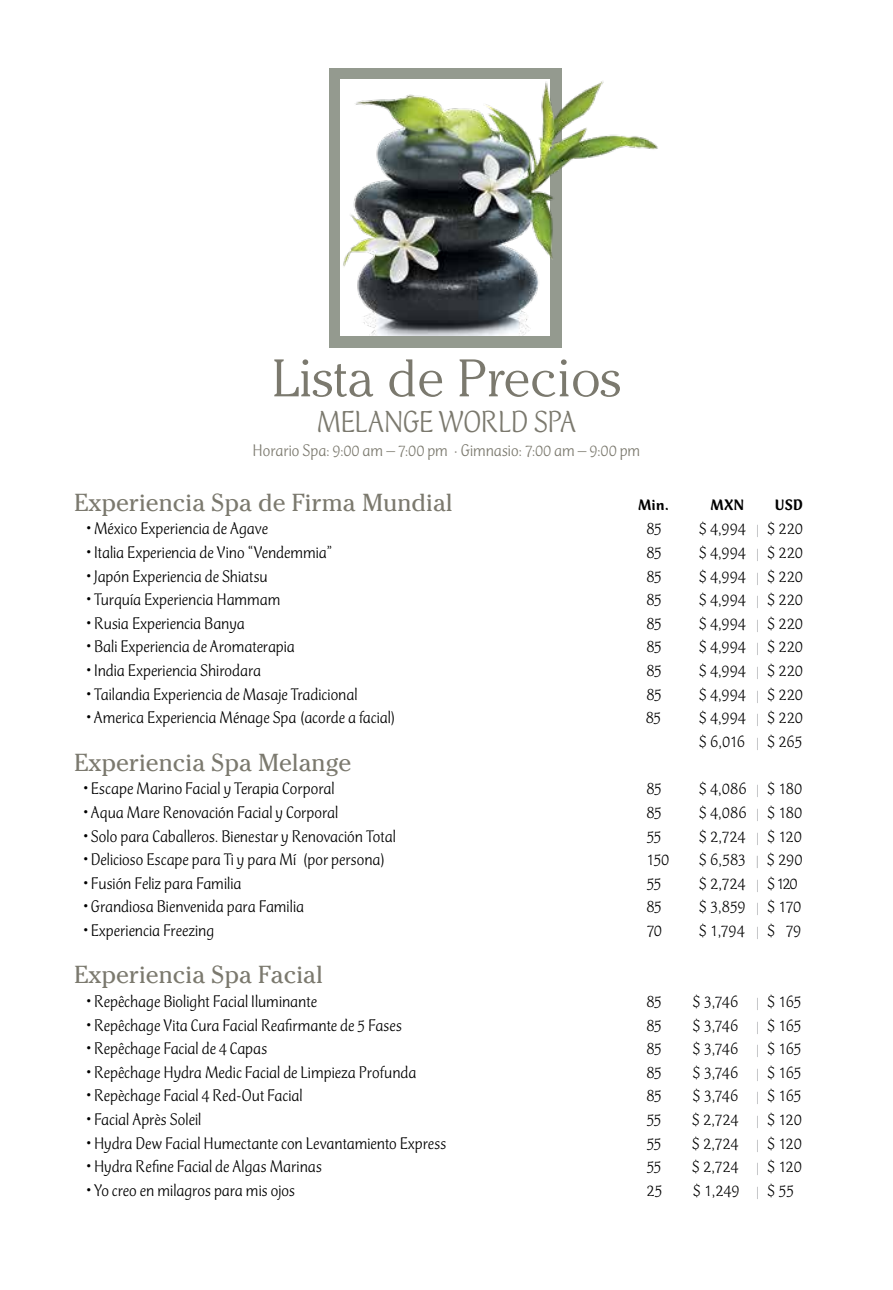
<style>
.page{position:relative;width:893px;height:1290px;background:#fff}
.page>*{position:absolute;margin:0;border:0;box-sizing:border-box;transform-origin:0 0}
.t1{font:300 52.5px "Cheltenham Std";color:#7b796e}
.t2{font:300 31.5px "CT Mercurius Std";letter-spacing:-.01em;color:#7b796e}
.t3{font:24.5px "Cheltenham Std";color:#7b796e}
.t4{font:300 17.5px "CT Mercurius Std";color:#000}
.t5{font:300 17.5px "CT Mercurius Std";color:#7b796e}
.t6{font:300 17.5px/23.6px "CT Mercurius Std";letter-spacing:.03em;color:#000}
.t7{font:500 15.75px "CT Mercurius Std";letter-spacing:.025em;color:#000}
.s1{font-size:12.25px;color:#939598}
</style>
<div class="page">
<div style="left:329px;top:68px;width:233px;height:279px;background:#949a8f"></div>
<img style="left:340px;top:79px;width:318px;height:257px">
<h1 class="t1" style="left:272px;top:348px;width:350px">Lista de Precios</h1>
<h2 class="t2" style="left:317px;top:405px;width:261px">MELANGE WORLD SPA</h2>
<p class="t5" style="left:253px;top:441px;width:389px">Horario Spa: 9:00 am – 7:00 pm · Gimnasio: 7:00 am – 9:00 pm</p>
<p class="t7" style="left:638px;top:496px;width:32px">Min.</p>
<p class="t7" style="left:710px;top:496px;width:35px">MXN</p>
<p class="t7" style="left:775px;top:496px;width:29px">USD</p>
<h3 class="t3" style="left:74px;top:488px;width:380px">Experiencia Spa de Firma Mundial</h3>
<p class="t4" style="left:87px;top:519px;width:183px">• México Experiencia de Agave</p>
<p class="t4" style="left:647px;top:519px;width:16px">85</p>
<p class="t4" style="left:699px;top:519px;width:105px">$ 4,994 <span class="s1">|</span> $ 220</p>
<p class="t4" style="left:87px;top:543px;width:247px">• Italia Experiencia de Vino “Vendemmia”</p>
<p class="t4" style="left:647px;top:543px;width:16px">85</p>
<p class="t4" style="left:699px;top:543px;width:105px">$ 4,994 <span class="s1">|</span> $ 220</p>
<p class="t4" style="left:87px;top:567px;width:183px">• Japón Experiencia de Shiatsu</p>
<p class="t4" style="left:647px;top:567px;width:16px">85</p>
<p class="t4" style="left:699px;top:567px;width:105px">$ 4,994 <span class="s1">|</span> $ 220</p>
<p class="t4" style="left:87px;top:590px;width:195px">• Turquía Experiencia Hammam</p>
<p class="t4" style="left:647px;top:590px;width:16px">85</p>
<p class="t4" style="left:699px;top:590px;width:105px">$ 4,994 <span class="s1">|</span> $ 220</p>
<p class="t4" style="left:87px;top:614px;width:160px">• Rusia Experiencia Banya</p>
<p class="t4" style="left:647px;top:614px;width:16px">85</p>
<p class="t4" style="left:699px;top:614px;width:105px">$ 4,994 <span class="s1">|</span> $ 220</p>
<p class="t4" style="left:87px;top:637px;width:210px">• Bali Experiencia de Aromaterapia</p>
<p class="t4" style="left:647px;top:637px;width:16px">85</p>
<p class="t4" style="left:699px;top:637px;width:105px">$ 4,994 <span class="s1">|</span> $ 220</p>
<p class="t4" style="left:87px;top:661px;width:176px">• India Experiencia Shirodara</p>
<p class="t4" style="left:647px;top:661px;width:16px">85</p>
<p class="t4" style="left:699px;top:661px;width:105px">$ 4,994 <span class="s1">|</span> $ 220</p>
<p class="t4" style="left:87px;top:685px;width:272px">• Tailandia Experiencia de Masaje Tradicional</p>
<p class="t4" style="left:647px;top:685px;width:16px">85</p>
<p class="t4" style="left:699px;top:685px;width:105px">$ 4,994 <span class="s1">|</span> $ 220</p>
<p class="t4" style="left:87px;top:708px;width:311px">• America Experiencia Ménage Spa (acorde a facial)</p>
<p class="t4" style="left:646px;top:708px;width:16px">85</p>
<p class="t6" style="left:699px;top:706px;width:105px">$ 4,994 <span class="s1">|</span> $ 220 $ 6,016 <span class="s1">|</span> $ 265</p>
<h3 class="t3" style="left:74px;top:748px;width:278px">Experiencia Spa Melange</h3>
<p class="t4" style="left:84px;top:779px;width:252px">• Escape Marino Facial y Terapia Corporal</p>
<p class="t4" style="left:647px;top:779px;width:16px">85</p>
<p class="t4" style="left:699px;top:779px;width:104px">$ 4,086 <span class="s1">|</span> $ 180</p>
<p class="t4" style="left:84px;top:803px;width:256px">• Aqua Mare Renovación Facial y Corporal</p>
<p class="t4" style="left:647px;top:803px;width:16px">85</p>
<p class="t4" style="left:699px;top:803px;width:104px">$ 4,086 <span class="s1">|</span> $ 180</p>
<p class="t4" style="left:84px;top:826px;width:314px">• Solo para Caballeros. Bienestar y Renovación Total</p>
<p class="t4" style="left:647px;top:826px;width:16px">55</p>
<p class="t4" style="left:699px;top:826px;width:104px">$ 2,724 <span class="s1">|</span> $ 120</p>
<p class="t4" style="left:84px;top:850px;width:303px">• Delicioso Escape para Ti y para Mí (por persona)</p>
<p class="t4" style="left:647px;top:850px;width:24px">150</p>
<p class="t4" style="left:699px;top:850px;width:105px">$ 6,583 <span class="s1">|</span> $ 290</p>
<p class="t4" style="left:84px;top:874px;width:159px">• Fusión Feliz para Familia</p>
<p class="t4" style="left:647px;top:874px;width:16px">55</p>
<p class="t4" style="left:699px;top:874px;width:100px">$ 2,724 <span class="s1">|</span> $ 120</p>
<p class="t4" style="left:84px;top:897px;width:222px">• Grandiosa Bienvenida para Familia</p>
<p class="t4" style="left:647px;top:897px;width:16px">85</p>
<p class="t4" style="left:699px;top:897px;width:103px">$ 3,859 <span class="s1">|</span> $ 170</p>
<p class="t4" style="left:84px;top:921px;width:132px">• Experiencia Freezing</p>
<p class="t4" style="left:647px;top:921px;width:16px">70</p>
<p class="t4" style="left:699px;top:921px;width:103px">$ 1,794 <span class="s1">|</span> $ 79</p>
<h3 class="t3" style="left:74px;top:960px;width:250px">Experiencia Spa Facial</h3>
<p class="t4" style="left:87px;top:992px;width:232px">• Repêchage Biolight Facial Iluminante</p>
<p class="t4" style="left:647px;top:992px;width:16px">85</p>
<p class="t4" style="left:693px;top:992px;width:110px">$ 3,746 <span class="s1">|</span> $ 165</p>
<p class="t4" style="left:87px;top:1015px;width:317px">• Repêchage Vita Cura Facial Reafirmante de 5 Fases</p>
<p class="t4" style="left:647px;top:1015px;width:16px">85</p>
<p class="t4" style="left:693px;top:1015px;width:110px">$ 3,746 <span class="s1">|</span> $ 165</p>
<p class="t4" style="left:87px;top:1039px;width:182px">• Repêchage Facial de 4 Capas</p>
<p class="t4" style="left:647px;top:1039px;width:16px">85</p>
<p class="t4" style="left:693px;top:1039px;width:110px">$ 3,746 <span class="s1">|</span> $ 165</p>
<p class="t4" style="left:87px;top:1063px;width:331px">• Repêchage Hydra Medic Facial de Limpieza Profunda</p>
<p class="t4" style="left:647px;top:1063px;width:16px">85</p>
<p class="t4" style="left:693px;top:1063px;width:110px">$ 3,746 <span class="s1">|</span> $ 165</p>
<p class="t4" style="left:87px;top:1086px;width:217px">• Repèchage Facial 4 Red-Out Facial</p>
<p class="t4" style="left:647px;top:1086px;width:16px">85</p>
<p class="t4" style="left:693px;top:1086px;width:110px">$ 3,746 <span class="s1">|</span> $ 165</p>
<p class="t4" style="left:87px;top:1110px;width:116px">• Facial Après Soleil</p>
<p class="t4" style="left:647px;top:1110px;width:16px">55</p>
<p class="t4" style="left:692px;top:1110px;width:111px">$ 2,724 <span class="s1">|</span> $ 120</p>
<p class="t4" style="left:87px;top:1134px;width:361px">• Hydra Dew Facial Humectante con Levantamiento Express</p>
<p class="t4" style="left:647px;top:1134px;width:16px">55</p>
<p class="t4" style="left:692px;top:1134px;width:111px">$ 2,724 <span class="s1">|</span> $ 120</p>
<p class="t4" style="left:87px;top:1157px;width:237px">• Hydra Refine Facial de Algas Marinas</p>
<p class="t4" style="left:647px;top:1157px;width:16px">55</p>
<p class="t4" style="left:692px;top:1157px;width:111px">$ 2,724 <span class="s1">|</span> $ 120</p>
<p class="t4" style="left:87px;top:1181px;width:210px">• Yo creo en milagros para mis ojos</p>
<p class="t4" style="left:647px;top:1181px;width:17px">25</p>
<p class="t4" style="left:693px;top:1181px;width:102px">$ 1,249 <span class="s1">|</span> $ 55</p>
</div>
